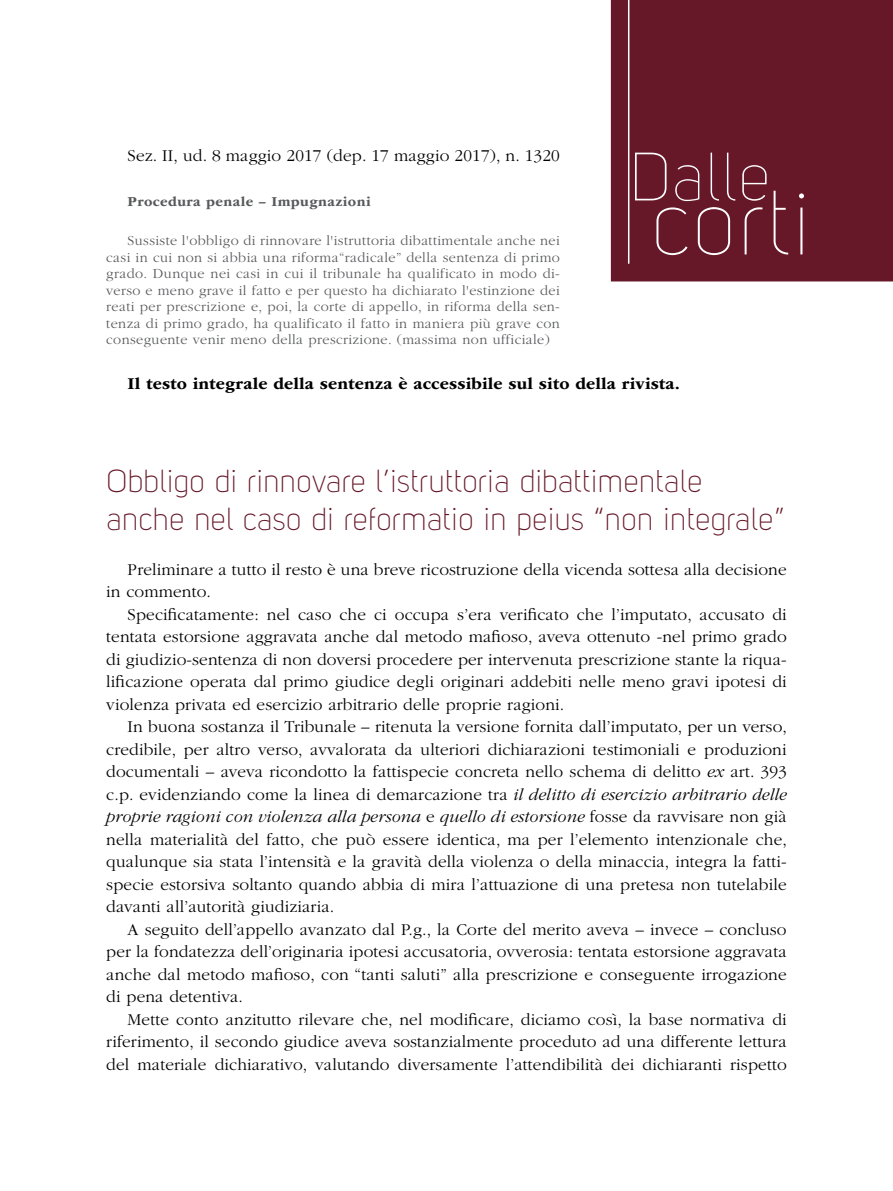
<style>
.page{position:relative;width:893px;height:1191px;background:#fff}
.page>*{position:absolute;margin:0;border:0;box-sizing:border-box;transform-origin:0 0}
.t1{font:90px "Uni Sans Thin";letter-spacing:.01em;color:#fff}
.t2{font:67.5px "Uni Sans Thin";letter-spacing:.01em;color:#fff}
.t3{font:31.5px/37.8px "Uni Sans Light";color:#661828}
.t4{font:300 17.25px/22.5px "ITC Garamond Std";letter-spacing:.01em;color:#000;text-align:justify}
.t5{font:700 17.25px "ITC Garamond Std";letter-spacing:.01em;color:#000}
.t6{font:300 14.25px/16.5px "ITC Garamond Std";letter-spacing:.03em;color:#58595b;text-align:justify}
.t7{font:700 14.25px "ITC Garamond Std";letter-spacing:.03em;color:#58595b}
.s1{font-style:italic}
</style>
<div class="page">
<div style="left:611px;top:0;width:282px;height:281px;background:#661828"></div>
<hr style="left:628px;top:0;width:1px;height:264px;background:#fff">
<p class="t4" style="left:128px;top:145px;width:434px">Sez. II, ud. 8 maggio 2017 (dep. 17 maggio 2017), n. 1320</p>
<p class="t7" style="left:128px;top:193px;width:245px">Procedura penale – Impugnazioni</p>
<p class="t6" style="left:106px;top:232px;width:455px;text-indent:21px">Sussiste l'obbligo di rinnovare l'istruttoria dibattimentale anche nei casi in cui non si abbia una riforma“radicale” della sentenza di primo grado. Dunque nei casi in cui il tribunale ha qualificato in modo di&shy;verso e meno grave il fatto e per questo ha dichiarato l'estinzione dei reati per prescrizione e, poi, la corte di appello, in riforma della sen&shy;tenza di primo grado, ha qualificato il fatto in maniera più grave con conseguente venir meno della prescrizione. (massima non ufficiale)</p>
<p class="t5" style="left:128px;top:374px;width:554px">Il testo integrale della sentenza è accessibile sul sito della rivista.</p>
<h2 class="t2" style="left:629px;top:140px;width:143px">Dalle</h2>
<h1 class="t1" style="left:651px;top:174px;width:162px">corti</h1>
<h3 class="t3" style="left:106px;top:462px;width:681px">Obbligo di rinnovare l’istruttoria dibattimentale anche nel caso di reformatio in peius “non integrale”</h3>
<p class="t4" style="left:106px;top:558px;width:682px;text-indent:21px">Preliminare a tutto il resto è una breve ricostruzione della vicenda sottesa alla decisione in commento.</p>
<p class="t4" style="left:106px;top:603px;width:682px;text-indent:21px">Specificatamente: nel caso che ci occupa s’era verificato che l’imputato, accusato di tentata estorsione aggravata anche dal metodo mafioso, aveva ottenuto -nel primo grado di giudizio-sentenza di non doversi procedere per intervenuta prescrizione stante la riqua&shy;lificazione operata dal primo giudice degli originari addebiti nelle meno gravi ipotesi di violenza privata ed esercizio arbitrario delle proprie ragioni.</p>
<p class="t4" style="left:106px;top:716px;width:682px;text-indent:21px">In buona sostanza il Tribunale – ritenuta la versione fornita dall’imputato, per un verso, credibile, per altro verso, avvalorata da ulteriori dichiarazioni testimoniali e produzioni documentali – aveva ricondotto la fattispecie concreta nello schema di delitto <span class="s1">ex</span> art. 393 c.p. evidenziando come la linea di demarcazione tra <span class="s1">il delitto di esercizio arbitrario delle proprie ragioni con violenza alla persona</span> e <span class="s1">quello di estorsione</span> fosse da ravvisare non già nella materialità del fatto, che può essere identica, ma per l’elemento intenzionale che, qualunque sia stata l’intensità e la gravità della violenza o della minaccia, integra la fatti&shy;specie estorsiva soltanto quando abbia di mira l’attuazione di una pretesa non tutelabile davanti all’autorità giudiziaria.</p>
<p class="t4" style="left:106px;top:918px;width:682px;text-indent:21px">A seguito dell’appello avanzato dal P.g., la Corte del merito aveva – invece – concluso per la fondatezza dell’originaria ipotesi accusatoria, ovverosia: tentata estorsione aggravata anche dal metodo mafioso, con “tanti saluti” alla prescrizione e conseguente irrogazione di pena detentiva.</p>
<p class="t4" style="left:106px;top:1008px;width:682px;text-indent:21px">Mette conto anzitutto rilevare che, nel modificare, diciamo così, la base normativa di riferimento, il secondo giudice aveva sostanzialmente proceduto ad una differente lettura del materiale dichiarativo, valutando diversamente l’attendibilità dei dichiaranti rispetto</p>
</div>
